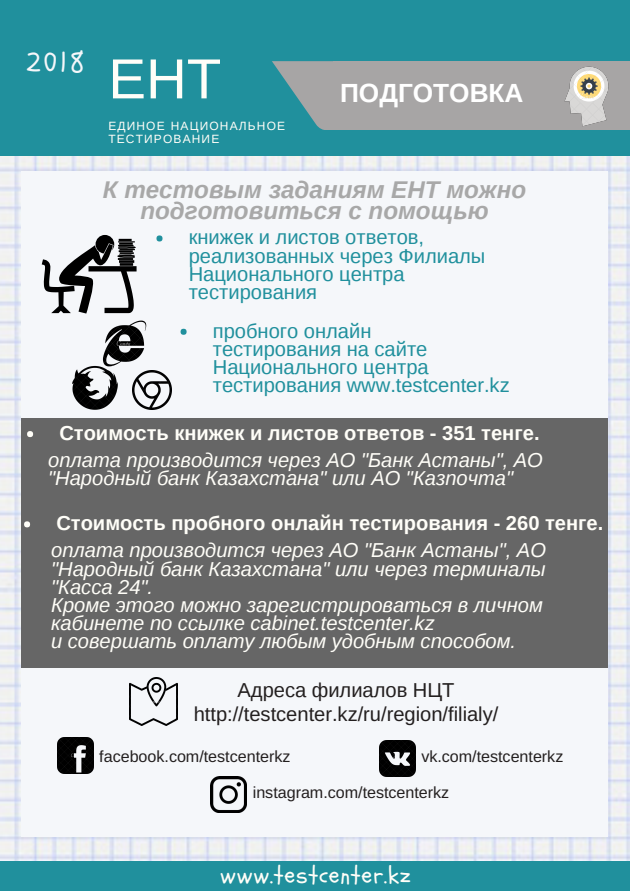
<style>
.page{position:relative;width:630px;height:891px;background:#20909d}
.page>*{position:absolute;margin:0;border:0;box-sizing:border-box;transform-origin:0 0}
.t1{font:56.4px "Liberation Sans";color:#fffef8}
.t2{font:28.4px "Schoolbell";color:#f5f7fa}
.t3{font:700 26.4px "Liberation Sans";color:#fff}
.t4{font:italic 700 24.4px/21.2px "Liberation Sans";color:#a8a8a8;text-align:center}
.t5{font:24.4px "Schoolbell";letter-spacing:.04em;color:#fffef8}
.t6{font:italic 20px/18px "Liberation Sans";color:#fffef8}
.t7{font:20px/18px "Liberation Sans";color:#20909d}
.t8{font:700 20px "Liberation Sans";color:#fffef8}
.t9{font:italic 20px "Arimo";color:#fffef8}
.t10{font:20px "Arimo";color:#231f1f}
.t11{font:20px "Arimo";color:#20909d}
.t12{font:20px "Liberation Sans";color:#231f1f}
.t13{font:16px "Arimo";color:#231f1f}
.t14{font:12px/12px "Liberation Sans";letter-spacing:.095em;color:#fffef8}
.s1{font-family:"Arimo"}
.s2{font-family:"Liberation Sans"}
</style>
<div class="page">
<div style="left:333px;top:61px;width:272px;height:68px;background:#a7a5a5"></div>
<div style="left:604px;top:61px;width:26px;height:68px;background:#a7a5a5"></div>
<svg style="left:272px;top:61px;width:61px;height:68px"></svg>
<img style="left:0;top:156px;width:630px;height:705px">
<div style="left:21px;top:172px;width:587px;height:665px;background:#f5f7fa"></div>
<div style="left:21px;top:418px;width:587px;height:250px;background:#666"></div>
<svg style="left:42px;top:235px;width:95px;height:79px"></svg>
<img style="left:564px;top:66px;width:45px;height:60px">
<img style="left:72px;top:365px;width:45px;height:44px">
<img style="left:132px;top:370px;width:40px;height:39px">
<img style="left:96px;top:320px;width:51px;height:50px">
<div style="left:156px;top:235px;width:7px;height:6px;background:#20909d;border-radius:50%"></div>
<svg style="left:181px;top:329px;width:6px;height:6px"></svg>
<svg style="left:27px;top:431px;width:6px;height:6px"></svg>
<svg style="left:24px;top:521px;width:6px;height:6px"></svg>
<img style="left:211px;top:776px;width:36px;height:37px">
<img style="left:129px;top:677px;width:49px;height:48px">
<img style="left:57px;top:737px;width:36px;height:36px">
<img style="left:379px;top:740px;width:36px;height:36px">
<h2 class="t2" style="left:26px;top:44px;width:60px">2018</h2>
<h1 class="t1" style="left:108px;top:47px;width:114px">ЕНТ</h1>
<p class="t14" style="left:108px;top:120px;width:178px">ЕДИНОЕ НАЦИОНАЛЬНОЕ<br>ТЕСТИРОВАНИЕ</p>
<h3 class="t3" style="left:340px;top:78px;width:185px">ПОДГОТОВКА</h3>
<p class="t4" style="left:103px;top:179px;width:425px">К тестовым заданиям ЕНТ можно подготовиться с помощью</p>
<p class="t7" style="left:189px;top:229px;width:298px">книжек и листов ответов<span class="s1">, </span>реализованных через Филиалы<br>Национального центра тестирования</p>
<p class="t7" style="left:213px;top:322px;width:217px">пробного онлайн тестирования на сайте<br>Национального центра</p>
<p class="t11" style="left:213px;top:374px;width:298px"><span class="s2">тестирования</span> www.testcenter.kz</p>
<p class="t8" style="left:59px;top:422px;width:482px">Стоимость книжек и листов ответов <span class="s1">- 351</span> тенге<span class="s1">.</span></p>
<p class="t6" style="left:48px;top:451px;width:496px">оплата производится через АО <span class="s1">"</span>Банк Астаны<span class="s1">",</span> АО <span class="s1">"</span>Народный банк Казахстана<span class="s1">"</span> или АО <span class="s1">"</span>Казпочта<span class="s1">"</span></p>
<p class="t8" style="left:56px;top:512px;width:549px">Стоимость пробного онлайн тестирования <span class="s1">- 260</span> тенге<span class="s1">.</span></p>
<p class="t6" style="left:51px;top:542px;width:496px">оплата производится через АО <span class="s1">"</span>Банк Астаны<span class="s1">",</span> АО <span class="s1">"</span>Народный банк Казахстана<span class="s1">"</span> или через терминалы</p>
<p class="t9" style="left:51px;top:576px;width:104px">"<span class="s2">Касса</span> 24".</p>
<p class="t6" style="left:51px;top:596px;width:493px">Кроме этого можно зарегистрироваться в личном</p>
<p class="t9" style="left:51px;top:612px;width:385px"><span class="s2">кабинете по ссылке</span> cabinet.testcenter.kz</p>
<p class="t6" style="left:51px;top:632px;width:467px">и совершать оплату любым удобным способом<span class="s1">.</span></p>
<p class="t12" style="left:238px;top:679px;width:219px">Адреса филиалов НЦТ</p>
<p class="t10" style="left:194px;top:703px;width:306px">http://testcenter.kz/ru/region/filialy/</p>
<p class="t13" style="left:99px;top:747px;width:193px">facebook.com/testcenterkz</p>
<p class="t13" style="left:421px;top:747px;width:144px">vk.com/testcenterkz</p>
<p class="t13" style="left:253px;top:783px;width:198px">instagram.com/testcenterkz</p>
<p class="t5" style="left:220px;top:858px;width:192px">www.testcenter.kz</p>
</div>
